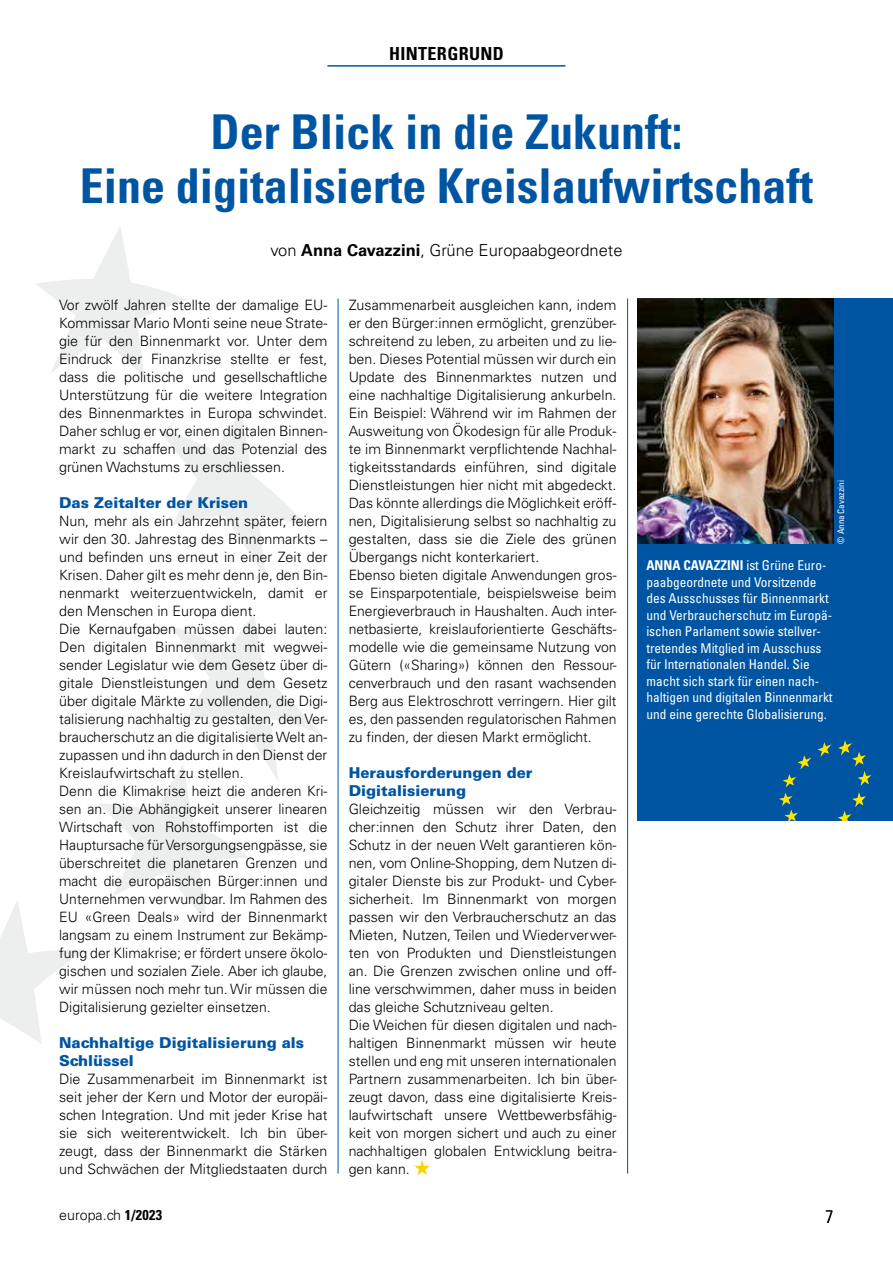
<style>
.page{position:relative;width:893px;height:1263px;background:#fff}
.page>*{position:absolute;margin:0;border:0;box-sizing:border-box;transform-origin:0 0}
.t1{font:700 condensed 48px/54px "Univers LT Std";color:#0055a3;text-align:center}
.t2{font:700 condensed 18px "Univers LT Std";letter-spacing:.02em;color:#000}
.t3{font:300 condensed 18px "Univers LT Std";color:#000}
.t4{font:300 16.5px "Univers LT Std";color:#000}
.t5{font:900 15px/18px "Univers LT Std";color:#0055a3}
.t6{font:300 14.25px/18px "Univers LT Std";color:#000}
.t7{font:condensed 13.5px/16.5px "Univers LT Std";color:#fff}
.t8{font:condensed 9px "Univers LT Std";letter-spacing:-.005em;color:#fff}
.s1{font-weight:700}
.s2{font-weight:700;font-stretch:condensed}
.s3{color:#ffd000}
</style>
<div class="page">
<div style="left:638px;top:298px;width:255px;height:523px;background:#0055a3"></div>
<svg style="left:36px;top:226px;width:151px;height:151px"></svg>
<svg style="left:157px;top:412px;width:152px;height:166px"></svg>
<svg style="left:0;top:900px;width:84px;height:144px"></svg>
<svg style="left:99px;top:615px;width:222px;height:308px"></svg>
<hr style="left:327px;top:65px;width:239px;height:2px;background:#0055a3">
<hr style="left:338px;top:298px;width:1px;height:876px;background:#0055a3">
<hr style="left:627px;top:298px;width:1px;height:875px;background:#0055a3">
<img style="left:638px;top:298px;width:195px;height:246px">
<svg style="left:779px;top:740px;width:93px;height:81px"></svg>
<p class="t2" style="left:389px;top:42px;width:116px">HINTERGRUND</p>
<h1 class="t1" style="left:80px;top:105px;width:735px">Der Blick in die Zukunft:<br>Eine digitalisierte Kreislaufwirtschaft</h1>
<p class="t4" style="left:270px;top:240px;width:354px">von <span class="s1">Anna Cavazzini</span>, Grüne Europaabgeordnete</p>
<p class="t6" style="left:59px;top:295px;width:270px;text-align:justify">Vor zwölf Jahren stellte der damalige EU-Kommissar Mario Monti seine neue Strate&shy;gie für den Binnenmarkt vor. Unter dem Eindruck der Finanzkrise stellte er fest, dass die politische und gesellschaftliche Unterstützung für die weitere Integration des Binnenmarktes in Europa schwindet.<br>Daher schlug er vor, einen digitalen Binnen&shy;markt zu schaffen und das Potenzial des grünen Wachstums zu erschliessen.</p>
<p class="t5" style="left:59px;top:493px;width:191px">Das Zeitalter der Krisen</p>
<p class="t6" style="left:59px;top:511px;width:270px">Nun, mehr als ein Jahrzehnt später, feiern wir den 30. Jahrestag des Binnenmarkts – und befinden uns erneut in einer Zeit der Krisen. Daher gilt es mehr denn je, den Bin&shy;nenmarkt weiterzuentwickeln, damit er den Menschen in Europa dient.<br>Die Kernaufgaben müssen dabei lauten:<br>Den digitalen Binnenmarkt mit wegwei&shy;sender Legislatur wie dem Gesetz über di&shy;gitale Dienstleistungen und dem Gesetz über digitale Märkte zu vollenden, die Digi&shy;talisierung nachhaltig zu gestalten, den Ver&shy;braucherschutz an die digitalisierte Welt an&shy;zupassen und ihn dadurch in den Dienst der Kreislaufwirtschaft zu stellen.<br>Denn die Klimakrise heizt die anderen Kri&shy;sen an. Die Abhängigkeit unserer linearen Wirtschaft von Rohstoffimporten ist die Hauptursache für Versorgungsengpässe, sie überschreitet die planetaren Grenzen und macht die europäischen Bürger:innen und Unternehmen verwundbar. Im Rahmen des EU «Green Deals» wird der Binnenmarkt langsam zu einem Instrument zur Bekämp&shy;fung der Klimakrise; er fördert unsere ökolo&shy;gischen und sozialen Ziele. Aber ich glaube, wir müssen noch mehr tun. Wir müssen die Digitalisierung gezielter einsetzen.</p>
<p class="t5" style="left:59px;top:1033px;width:247px">Nachhaltige Digitalisierung als<br>Schlüssel</p>
<p class="t6" style="left:59px;top:1069px;width:270px;text-align:justify">Die Zusammenarbeit im Binnenmarkt ist seit jeher der Kern und Motor der europäi&shy;schen Integration. Und mit jeder Krise hat sie sich weiterentwickelt. Ich bin über&shy;zeugt, dass der Binnenmarkt die Stärken und Schwächen der Mitgliedstaaten durch</p>
<p class="t6" style="left:59px;top:1206px;width:104px">europa.ch <span class="s2">1/2023</span></p>
<p class="t6" style="left:349px;top:295px;width:269px">Zusammenarbeit ausgleichen kann, indem er den Bürger:innen ermöglicht, grenzüber&shy;schreitend zu leben, zu arbeiten und zu lie&shy;ben. Dieses Potential müssen wir durch ein Update des Binnenmarktes nutzen und eine nachhaltige Digitalisierung ankurbeln.<br>Ein Beispiel: Während wir im Rahmen der Ausweitung von Ökodesign für alle Produk&shy;te im Binnenmarkt verpflichtende Nachhal&shy;tigkeitsstandards einführen, sind digitale Dienstleistungen hier nicht mit abgedeckt.<br>Das könnte allerdings die Möglichkeit eröff&shy;nen, Digitalisierung selbst so nachhaltig zu gestalten, dass sie die Ziele des grünen Übergangs nicht konterkariert.<br>Ebenso bieten digitale Anwendungen gros&shy;se Einsparpotentiale, beispielsweise beim Energieverbrauch in Haushalten. Auch inter&shy;netbasierte, kreislauforientierte Geschäfts&shy;modelle wie die gemeinsame Nutzung von Gütern («Sharing») können den Ressour&shy;cenverbrauch und den rasant wachsenden Berg aus Elektroschrott verringern. Hier gilt es, den passenden regulatorischen Rahmen zu finden, der diesen Markt ermöglicht.</p>
<p class="t5" style="left:349px;top:763px;width:185px">Herausforderungen der<br>Digitalisierung</p>
<p class="t6" style="left:349px;top:799px;width:269px">Gleichzeitig müssen wir den Verbrau&shy;cher:innen den Schutz ihrer Daten, den Schutz in der neuen Welt garantieren kön&shy;nen, vom Online-Shopping, dem Nutzen di&shy;gitaler Dienste bis zur Produkt- und Cyber&shy;sicherheit. Im Binnenmarkt von morgen passen wir den Verbraucherschutz an das Mieten, Nutzen, Teilen und Wiederverwer&shy;ten von Produkten und Dienstleistungen an. Die Grenzen zwischen online und off&shy;line verschwimmen, daher muss in beiden das gleiche Schutzniveau gelten.<br>Die Weichen für diesen digitalen und nach&shy;haltigen Binnenmarkt müssen wir heute stellen und eng mit unseren internationalen Partnern zusammenarbeiten. Ich bin über&shy;zeugt davon, dass eine digitalisierte Kreis&shy;laufwirtschaft unsere Wettbewerbsfähig&shy;keit von morgen sichert und auch zu einer nachhaltigen globalen Entwicklung beitra&shy;gen kann. <span class="s3">★</span></p>
<p class="t8" style="left:835px;top:543px;width:65px;rotate:-90deg">© Anna Cavazzini</p>
<p class="t7" style="left:646px;top:557px;width:188px"><span class="s1">ANNA CAVAZZINI</span> ist Grüne Euro&shy;paabgeordnete und Vorsitzende des Ausschusses für Binnenmarkt und Verbraucherschutz im Europä&shy;ischen Parlament sowie stellver&shy;tretendes Mitglied im Ausschuss für Internationalen Handel. Sie macht sich stark für einen nach&shy;haltigen und digitalen Binnenmarkt und eine gerechte Globalisierung.</p>
<p class="t3" style="left:825px;top:1205px;width:9px">7</p>
</div>
